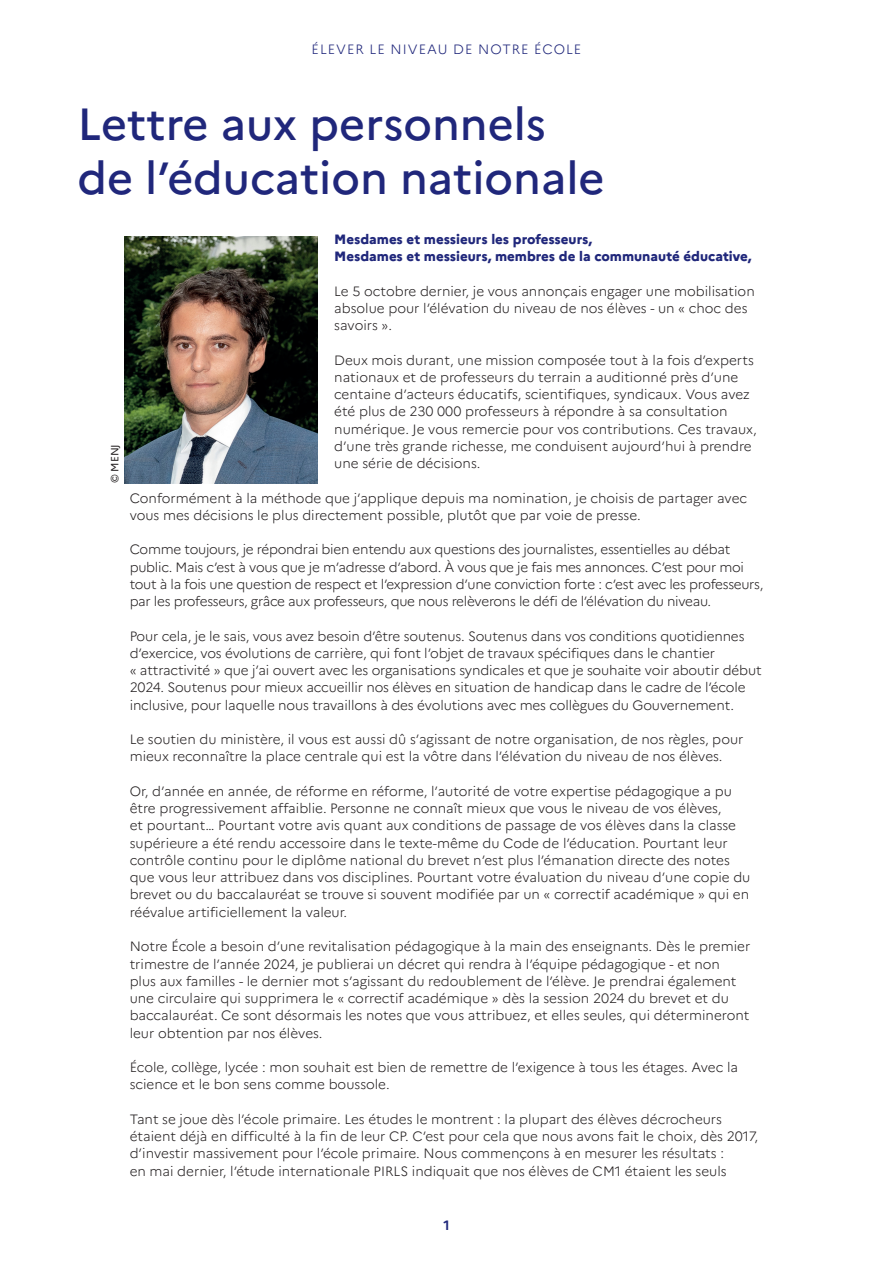
<style>
.page{position:relative;width:893px;height:1263px;background:#fff}
.page>*{position:absolute;margin:0;border:0;box-sizing:border-box;transform-origin:0 0}
.t1{font:500 45px/54px "Marianne";color:#20277b}
.t2{font:300 13.5px/17.2px "Marianne";color:#231f20}
.t3{font:300 13.5px/17.2px "Marianne";letter-spacing:-.02em;color:#231f20}
.t4{font:800 13.5px/17.2px "Marianne";color:#20277b}
.t5{font:300 13.5px "Marianne";letter-spacing:.075em;color:#20277b}
.t6{font:700 13.5px "Marianne";color:#20277b}
.t7{font:10.5px "Marianne";color:#231f20}
</style>
<div class="page">
<img style="left:124px;top:237px;width:193px;height:246px">
<p class="t5" style="left:312px;top:39px;width:271px">ÉLEVER LE NIVEAU DE NOTRE ÉCOLE</p>
<h1 class="t1" style="left:77px;top:93px;width:529px">Lettre aux personnels de l’éducation nationale</h1>
<p class="t7" style="left:107px;top:483px;width:41px;rotate:-90deg">© MENJ</p>
<p class="t4" style="left:334px;top:229px;width:419px">Mesdames et messieurs les professeurs,<br>Mesdames et messieurs, membres de la communauté éducative,</p>
<p class="t2" style="left:334px;top:281px;width:422px">Le 5 octobre dernier, je vous annonçais engager une mobilisation absolue pour l’élévation du niveau de nos élèves - un « choc des savoirs ».</p>
<p class="t2" style="left:334px;top:350px;width:424px">Deux mois durant, une mission composée tout à la fois d’experts nationaux et de professeurs du terrain a auditionné près d’une centaine d’acteurs éducatifs, scientifiques, syndicaux. Vous avez été plus de 230 000 professeurs à répondre à sa consultation numérique. Je vous remercie pour vos contributions. Ces travaux, d’une très grande richesse, me conduisent aujourd’hui à prendre une série de décisions.</p>
<p class="t2" style="left:130px;top:488px;width:619px">Conformément à la méthode que j’applique depuis ma nomination, je choisis de partager avec vous mes décisions le plus directement possible, plutôt que par voie de presse.</p>
<p class="t3" style="left:130px;top:540px;width:635px">Comme toujours, je répondrai bien entendu aux questions des journalistes, essentielles au débat public. Mais c’est à vous que je m’adresse d’abord. À vous que je fais mes annonces. C’est pour moi tout à la fois une question de respect et l’expression d’une conviction forte : c’est avec les professeurs, par les professeurs, grâce aux professeurs, que nous relèverons le défi de l’élévation du niveau.</p>
<p class="t2" style="left:130px;top:626px;width:633px">Pour cela, je le sais, vous avez besoin d’être soutenus. Soutenus dans vos conditions quotidiennes d’exercice, vos évolutions de carrière, qui font l’objet de travaux spécifiques dans le chantier<br>« attractivité » que j’ai ouvert avec les organisations syndicales et que je souhaite voir aboutir début 2024. Soutenus pour mieux accueillir nos élèves en situation de handicap dans le cadre de l’école inclusive, pour laquelle nous travaillons à des évolutions avec mes collègues du Gouvernement.</p>
<p class="t2" style="left:130px;top:730px;width:615px">Le soutien du ministère, il vous est aussi dû s’agissant de notre organisation, de nos règles, pour mieux reconnaître la place centrale qui est la vôtre dans l’élévation du niveau de nos élèves.</p>
<p class="t2" style="left:130px;top:781px;width:622px">Or, d’année en année, de réforme en réforme, l’autorité de votre expertise pédagogique a pu être progressivement affaiblie. Personne ne connaît mieux que vous le niveau de vos élèves,<br>et pourtant… Pourtant votre avis quant aux conditions de passage de vos élèves dans la classe supérieure a été rendu accessoire dans le texte-même du Code de l’éducation. Pourtant leur contrôle continu pour le diplôme national du brevet n’est plus l’émanation directe des notes que vous leur attribuez dans vos disciplines. Pourtant votre évaluation du niveau d’une copie du brevet ou du baccalauréat se trouve si souvent modifiée par un « correctif académique » qui en réévalue artificiellement la valeur.</p>
<p class="t2" style="left:130px;top:937px;width:622px">Notre École a besoin d’une revitalisation pédagogique à la main des enseignants. Dès le premier trimestre de l’année 2024, je publierai un décret qui rendra à l’équipe pédagogique - et non<br>plus aux familles - le dernier mot s’agissant du redoublement de l’élève. Je prendrai également une circulaire qui supprimera le « correctif académique » dès la session 2024 du brevet et du baccalauréat. Ce sont désormais les notes que vous attribuez, et elles seules, qui détermineront leur obtention par nos élèves.</p>
<p class="t2" style="left:130px;top:1057px;width:610px">École, collège, lycée : mon souhait est bien de remettre de l’exigence à tous les étages. Avec la science et le bon sens comme boussole.</p>
<p class="t2" style="left:130px;top:1109px;width:630px">Tant se joue dès l’école primaire. Les études le montrent : la plupart des élèves décrocheurs étaient déjà en difficulté à la fin de leur CP. C’est pour cela que nous avons fait le choix, dès 2017, d’investir massivement pour l’école primaire. Nous commençons à en mesurer les résultats :<br>en mai dernier, l’étude internationale PIRLS indiquait que nos élèves de CM1 étaient les seuls</p>
<p class="t6" style="left:443px;top:1214px;width:8px">1</p>
</div>
